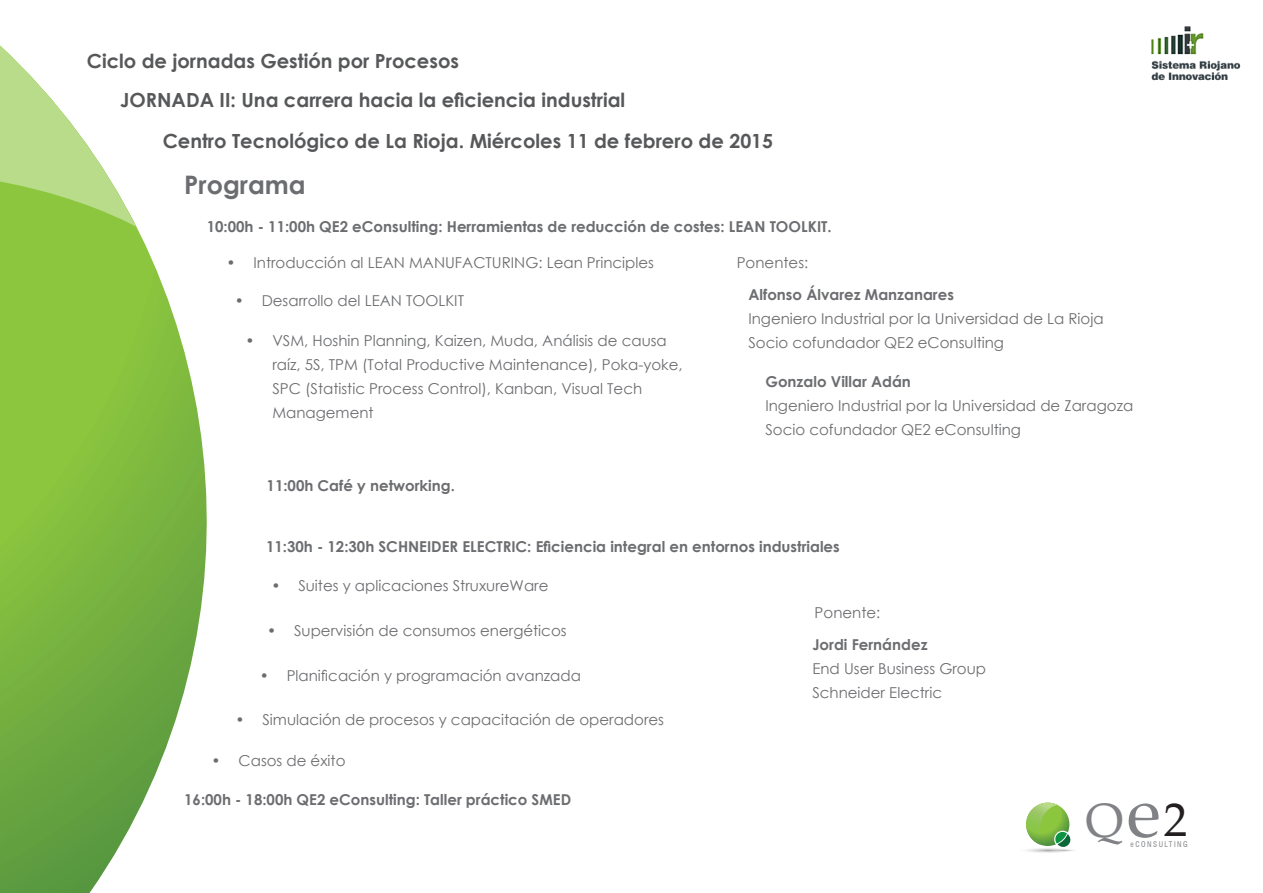
<style>
.page{position:relative;width:1263px;height:893px;background:#fff}
.page>*{position:absolute;margin:0;border:0;box-sizing:border-box;transform-origin:0 0}
.t1{font:48.3px "Palatino Linotype";color:#808285}
.t2{font:700 25.5px "Century Gothic";color:#6c6d70}
.t3{font:700 19.5px "Century Gothic";color:#57585a}
.t4{font:15px/24px "Century Gothic";color:#6c6d70}
.t5{font:700 15px "Century Gothic";color:#6c6d70}
.t6{font:condensed 7.65px "Swiss 721 BT";letter-spacing:.2em;color:#808285}
.s1{font-size:70.95px}
.s2{font-size:47.55px;color:#231f20}
</style>
<div class="page">
<svg style="left:0;top:226px;width:207px;height:667px"></svg>
<svg style="left:0;top:45px;width:136px;height:835px;background:#8fc259"></svg>
<svg style="left:1026px;top:803px;width:48px;height:50px"></svg>
<img style="left:1151px;top:26px;width:90px;height:55px">
<p class="t3" style="left:87px;top:46px;width:374px">Ciclo de jornadas Gestión por Procesos</p>
<p class="t3" style="left:120px;top:85px;width:507px">JORNADA II: Una carrera hacia la eficiencia industrial</p>
<p class="t3" style="left:163px;top:126px;width:612px">Centro Tecnológico de La Rioja. Miércoles 11 de febrero de 2015</p>
<p class="t2" style="left:184px;top:166px;width:123px">Programa</p>
<p class="t5" style="left:207px;top:215px;width:626px">10:00h - 11:00h QE2 eConsulting: Herramientas de reducción de costes: LEAN TOOLKIT.</p>
<p class="t4" style="left:226px;top:250px;width:429px">• Introducción al LEAN MANUFACTURING: Lean Principles</p>
<p class="t4" style="left:235px;top:289px;width:231px">• Desarrollo del LEAN TOOLKIT</p>
<p class="t4" style="left:272px;top:328px;width:412px;text-indent:-27px">• VSM, Hoshin Planning, Kaizen, Muda, Análisis de causa raíz, 5S, TPM (Total Productive Maintenance), Poka-yoke, SPC (Statistic Process Control), Kanban, Visual Tech Management</p>
<p class="t5" style="left:267px;top:474px;width:190px">11:00h Café y networking.</p>
<p class="t4" style="left:737px;top:250px;width:73px">Ponentes:</p>
<p class="t5" style="left:748px;top:283px;width:207px">Alfonso Álvarez Manzanares</p>
<p class="t4" style="left:748px;top:306px;width:357px">Ingeniero Industrial por la Universidad de La Rioja</p>
<p class="t4" style="left:748px;top:330px;width:257px">Socio cofundador QE2 eConsulting</p>
<p class="t5" style="left:765px;top:370px;width:147px">Gonzalo Villar Adán</p>
<p class="t4" style="left:765px;top:393px;width:369px">Ingeniero Industrial por la Universidad de Zaragoza</p>
<p class="t4" style="left:765px;top:417px;width:257px">Socio cofundador QE2 eConsulting</p>
<p class="t5" style="left:266px;top:535px;width:575px">11:30h - 12:30h SCHNEIDER ELECTRIC: Eficiencia integral en entornos industriales</p>
<p class="t4" style="left:271px;top:573px;width:279px">• Suites y aplicaciones StruxureWare</p>
<p class="t4" style="left:267px;top:618px;width:301px">• Supervisión de consumos energéticos</p>
<p class="t4" style="left:260px;top:663px;width:323px">• Planificación y programación avanzada</p>
<p class="t4" style="left:235px;top:707px;width:430px">• Simulación de procesos y capacitación de operadores</p>
<p class="t4" style="left:212px;top:748px;width:135px">• Casos de éxito</p>
<p class="t5" style="left:184px;top:788px;width:388px">16:00h - 18:00h QE2 eConsulting: Taller práctico SMED</p>
<p class="t4" style="left:815px;top:601px;width:67px">Ponente:</p>
<p class="t5" style="left:812px;top:633px;width:117px">Jordi Fernández</p>
<p class="t4" style="left:812px;top:656px;width:175px">End User Business Group</p>
<p class="t4" style="left:812px;top:680px;width:131px">Schneider Electric</p>
<p class="t1" style="left:1085px;top:786px;width:104px">Q<span class="s1">e</span><span class="s2">2</span></p>
<p class="t6" style="left:1130px;top:840px;width:59px">eCONSULTING</p>
</div>
